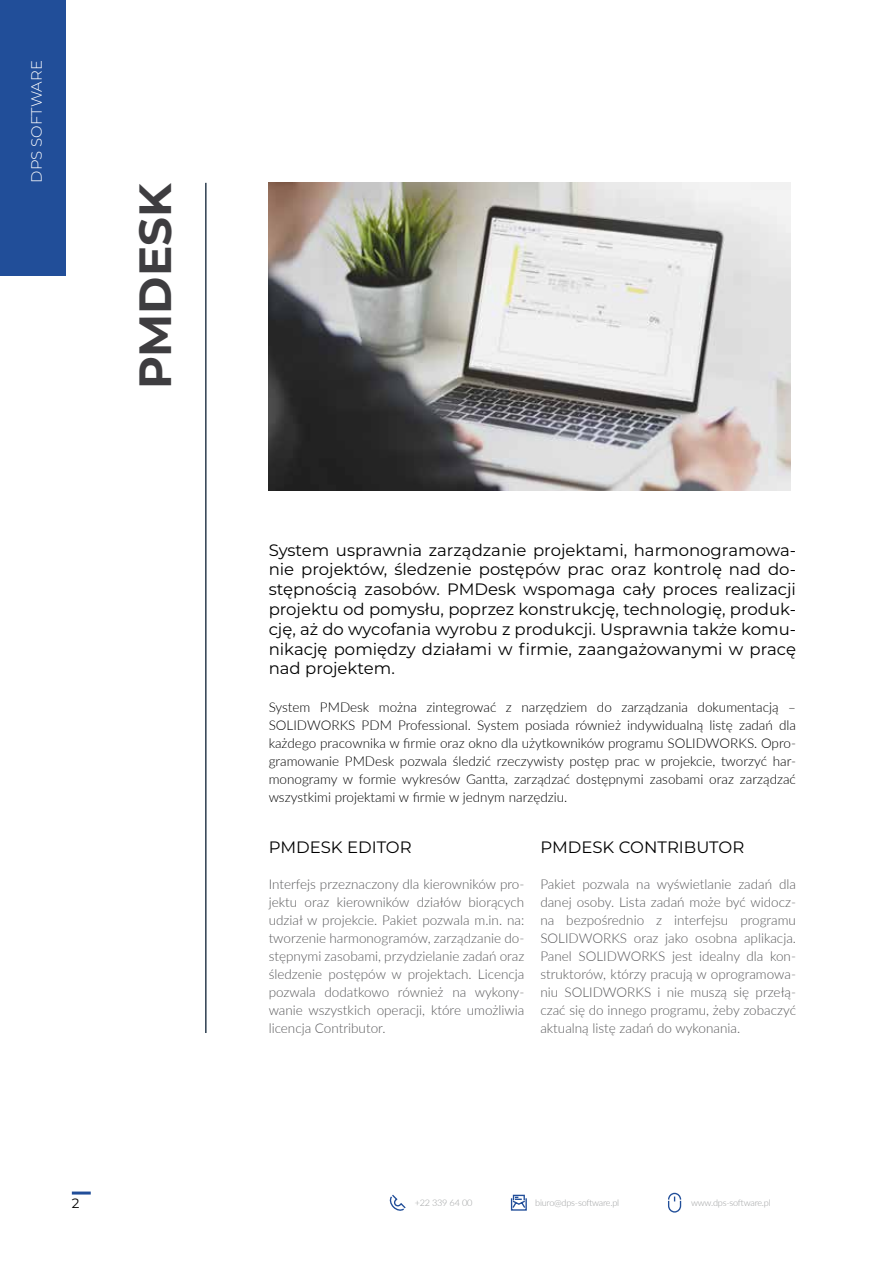
<style>
.page{position:relative;width:893px;height:1263px;background:#fff}
.page>*{position:absolute;margin:0;border:0;box-sizing:border-box;transform-origin:0 0}
.t1{font:700 45.15px "Montserrat";color:#3e3d40}
.t2{font:16.5px/19.8px "Montserrat";color:#000;text-align:justify}
.t3{font:300 14.85px "Montserrat";color:#fff}
.t4{font:300 13.5px/18px "Lato";color:#58585a;text-align:justify}
.t5{font:300 13.5px/18px "Lato";color:#000;text-align:justify}
.t6{font:13.5px "Montserrat";color:#000}
.t7{font:300 9.15px "Lato";letter-spacing:-.025em;color:#9c9e9f}
</style>
<div class="page">
<hr style="left:205px;top:183px;width:2px;height:850px;background:#2e3f50">
<img style="left:269px;top:183px;width:522px;height:308px">
<hr style="left:892px;top:0;width:1px;height:1263px;background:#061e3e">
<div style="left:0;top:0;width:66px;height:276px;background:#214e99"></div>
<hr style="left:72px;top:1191px;width:19px;height:3px;background:#214e99">
<svg style="left:389px;top:1194px;width:17px;height:17px"></svg>
<svg style="left:510px;top:1194px;width:17px;height:17px"></svg>
<svg style="left:668px;top:1192px;width:14px;height:21px"></svg>
<p class="t3" style="left:26px;top:182px;width:124px;rotate:-90deg">DPS SOFTWARE</p>
<h1 class="t1" style="left:122px;top:389px;width:208px;rotate:-90deg">PMDESK</h1>
<p class="t2" style="left:269px;top:539px;width:529px">System usprawnia zarządzanie projektami, harmonogramowa&shy;nie projektów, śledzenie postępów prac oraz kontrolę nad do&shy;stępnością zasobów. PMDesk wspomaga cały proces realizacji projektu od pomysłu, poprzez konstrukcję, technologię, produk&shy;cję, aż do wycofania wyrobu z produkcji. Usprawnia także komu&shy;nikację pomiędzy działami w firmie, zaangażowanymi w pracę nad projektem.</p>
<p class="t5" style="left:269px;top:698px;width:529px">System PMDesk można zintegrować z narzędziem do zarządzania dokumentacją – SOLIDWORKS PDM Professional. System posiada również indywidualną listę zadań dla każdego pracownika w firmie oraz okno dla użytkowników programu SOLIDWORKS. Opro&shy;gramowanie PMDesk pozwala śledzić rzeczywisty postęp prac w projekcie, tworzyć har&shy;monogramy w formie wykresów Gantta, zarządzać dostępnymi zasobami oraz zarządzać wszystkimi projektami w firmie w jednym narzędziu.</p>
<p class="t2" style="left:269px;top:837px;width:145px">PMDESK EDITOR</p>
<p class="t4" style="left:269px;top:875px;width:257px">Interfejs przeznaczony dla kierowników pro&shy;jektu oraz kierowników działów biorących udział w projekcie. Pakiet pozwala m.in. na: tworzenie harmonogramów, zarządzanie do&shy;stępnymi zasobami, przydzielanie zadań oraz śledzenie postępów w projektach. Licencja pozwala dodatkowo również na wykony&shy;wanie wszystkich operacji, które umożliwia licencja Contributor.</p>
<p class="t2" style="left:540px;top:837px;width:205px">PMDESK CONTRIBUTOR</p>
<p class="t4" style="left:540px;top:875px;width:257px">Pakiet pozwala na wyświetlanie zadań dla danej osoby. Lista zadań może być widocz&shy;na bezpośrednio z interfejsu programu SOLIDWORKS oraz jako osobna aplikacja.<br>Panel SOLIDWORKS jest idealny dla kon&shy;struktorów, którzy pracują w oprogramowa&shy;niu SOLIDWORKS i nie muszą się przełą&shy;czać się do innego programu, żeby zobaczyć aktualną listę zadań do wykonania.</p>
<p class="t6" style="left:72px;top:1193px;width:9px">2</p>
<p class="t7" style="left:415px;top:1196px;width:59px">+22 339 64 00</p>
<p class="t7" style="left:535px;top:1197px;width:85px">biuro@dps-software.pl</p>
<p class="t7" style="left:691px;top:1197px;width:81px">www.dps-software.pl</p>
</div>
